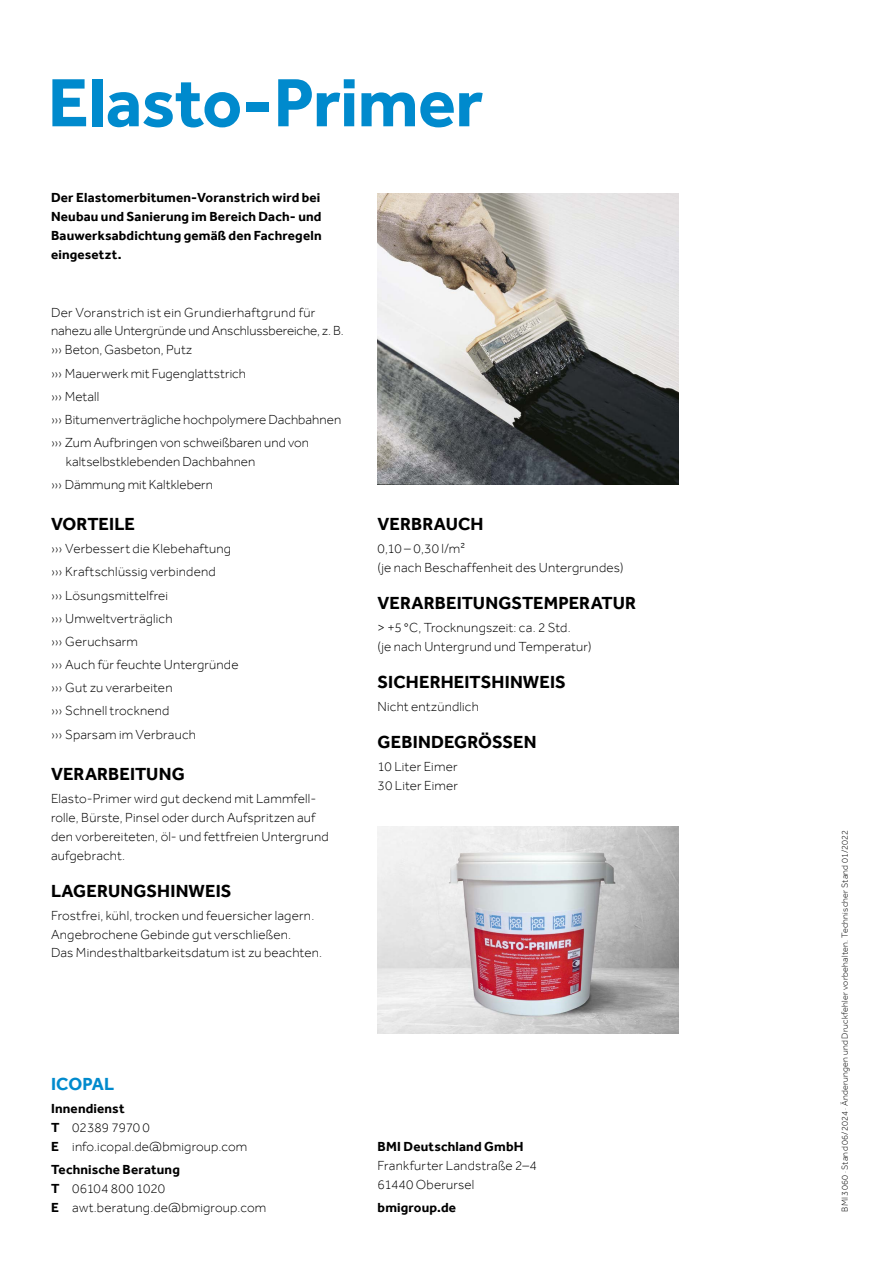
<style>
.page{position:relative;width:893px;height:1263px;background:#fff}
.page>*{position:absolute;margin:0;border:0;box-sizing:border-box;transform-origin:0 0}
.t1{font:700 70.5px "Effra";letter-spacing:-.005em;color:#008acd}
.t2{font:700 18px "Effra";letter-spacing:.005em;color:#000}
.t3{font:700 18px "Effra";letter-spacing:.005em;color:#008acd}
.t4{font:300 13.5px/18.9px "Effra";letter-spacing:.01em;color:#000}
.t5{font:700 13.5px/18.9px "Effra";letter-spacing:.015em;color:#000;text-align:justify}
.t6{font:300 9px "Effra";letter-spacing:.03em;color:#000}
.s1{font-weight:700}
</style>
<div class="page">
<img style="left:378px;top:193px;width:301px;height:291px">
<img style="left:378px;top:826px;width:301px;height:208px">
<h1 class="t1" style="left:48px;top:61px;width:437px">Elasto-Primer</h1>
<p class="t5" style="left:51px;top:188px;width:272px">Der Elastomerbitumen-Voranstrich wird bei Neubau und Sanierung im Bereich Dach- und Bauwerksabdichtung gemäß den Fachregeln eingesetzt.</p>
<p class="t4" style="left:51px;top:302px;width:294px">Der Voranstrich ist ein Grundierhaftgrund für nahezu alle Untergründe und Anschlussbereiche, z. B. ››› Beton, Gasbeton, Putz</p>
<p class="t4" style="left:51px;top:361px;width:292px;line-height:23.1px">››› Mauerwerk mit Fugenglattstrich<br>››› Metall<br>››› Bitumenverträgliche hochpolymere Dachbahnen ››› Zum Aufbringen von schweißbaren und von</p>
<p class="t4" style="left:51px;top:450px;width:206px;line-height:23.1px;text-indent:15px">kaltselbstklebenden Dachbahnen ››› Dämmung mit Kaltklebern</p>
<h2 class="t2" style="left:51px;top:513px;width:85px">VORTEILE</h2>
<p class="t4" style="left:51px;top:537px;width:189px;line-height:23.1px">››› Verbessert die Klebehaftung ››› Kraftschlüssig verbindend<br>››› Lösungsmittelfrei<br>››› Umweltverträglich<br>››› Geruchsarm<br>››› Auch für feuchte Untergründe ››› Gut zu verarbeiten<br>››› Schnell trocknend<br>››› Sparsam im Verbrauch</p>
<h2 class="t2" style="left:51px;top:763px;width:135px">VERARBEITUNG</h2>
<p class="t4" style="left:51px;top:789px;width:279px">Elasto-Primer wird gut deckend mit Lammfell&shy;rolle, Bürste, Pinsel oder durch Aufspritzen auf den vorbereiteten, öl- und fettfreien Untergrund aufgebracht.</p>
<h2 class="t2" style="left:51px;top:880px;width:182px">LAGERUNGSHINWEIS</h2>
<p class="t4" style="left:51px;top:905px;width:273px">Frostfrei, kühl, trocken und feuersicher lagern.<br>Angebrochene Gebinde gut verschließen.<br>Das Mindesthaltbarkeitsdatum ist zu beachten.</p>
<h2 class="t2" style="left:378px;top:513px;width:107px">VERBRAUCH</h2>
<p class="t4" style="left:378px;top:539px;width:247px">0,10 – 0,30 l/m²<br>(je nach Beschaffenheit des Untergrundes)</p>
<h2 class="t2" style="left:378px;top:592px;width:260px">VERARBEITUNGSTEMPERATUR</h2>
<p class="t4" style="left:378px;top:618px;width:215px">&gt; +5 °C, Trocknungszeit: ca. 2 Std.<br>(je nach Untergrund und Temperatur)</p>
<h2 class="t2" style="left:378px;top:671px;width:190px">SICHERHEITSHINWEIS</h2>
<p class="t4" style="left:378px;top:697px;width:103px">Nicht entzündlich</p>
<h2 class="t2" style="left:378px;top:731px;width:161px">GEBINDEGRÖSSEN</h2>
<p class="t4" style="left:378px;top:757px;width:82px">10 Liter Eimer<br>30 Liter Eimer</p>
<h2 class="t3" style="left:51px;top:1073px;width:65px">ICOPAL</h2>
<p class="t4" style="left:51px;top:1099px;width:198px"><span class="s1">Innendienst<br>T</span> 02389 7970 0<br><span class="s1">E</span> info.icopal.de@bmigroup.com</p>
<p class="t4" style="left:51px;top:1160px;width:217px"><span class="s1">Technische Beratung<br>T</span> 06104 800 1020<br><span class="s1">E</span> awt.beratung.de@bmigroup.com</p>
<p class="t5" style="left:378px;top:1137px;width:148px">BMI Deutschland GmbH</p>
<p class="t4" style="left:378px;top:1156px;width:161px">Frankfurter Landstraße 2–4<br>61440 Oberursel</p>
<p class="t5" style="left:378px;top:1198px;width:80px">bmigroup.de</p>
<p class="t6" style="left:840px;top:1212px;width:384px;rotate:-90deg">BMI 3060 · Stand 06/2024 · Änderungen und Druckfehler vorbehalten. Technischer Stand 01/2022</p>
</div>
